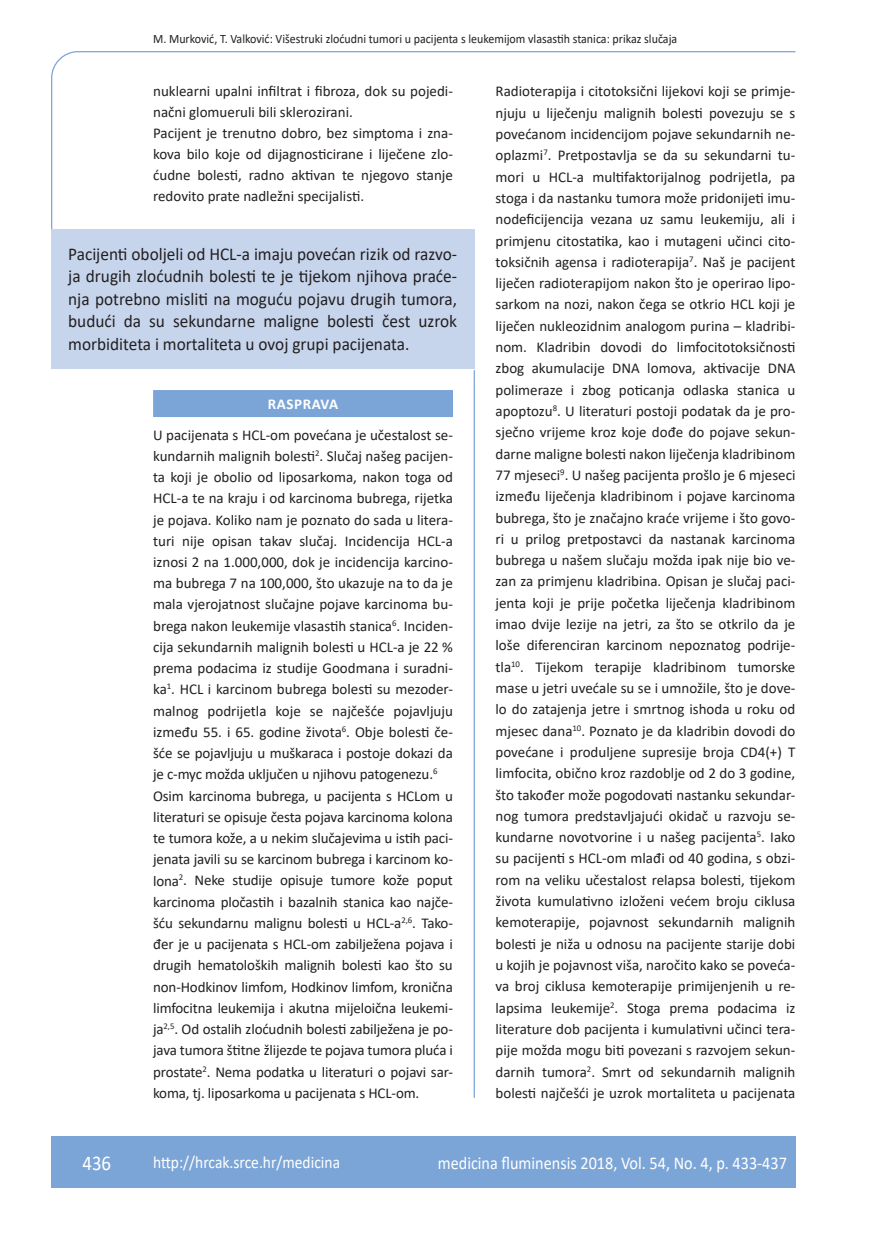
<style>
.page{position:relative;width:872px;height:1234px;background:#fff}
.page>*{position:absolute;margin:0;border:0;box-sizing:border-box;transform-origin:0 0}
.t1{font:21px "Calibri";color:#fff;scale:.9 1}
.t2{font:18px/22.5px "Calibri";color:#231f20;text-align:justify;scale:.96 1}
.t3{font:18px "Calibri";color:#fff;scale:.9 1}
.t4{font:17.25px "Calibri";color:#fff;scale:.9 1}
.t5{font:15px/21.3px "Calibri";letter-spacing:-.01em;color:#231f20}
.t6{font:700 15px "Calibri";letter-spacing:.04em;color:#fff}
.t7{font:12.75px "Calibri";color:#231f20;scale:.94 1}
</style>
<div class="page">
<svg style="left:51px;top:51px;width:745px;height:275px"></svg>
<hr style="left:473px;top:370px;width:2px;height:727px;background:#7ca5d7">
<div style="left:51px;top:1135px;width:744px;height:51px;background:#7ca5d7"></div>
<div style="left:51px;top:229px;width:423px;height:140px;background:#c6d5ec"></div>
<div style="left:153px;top:390px;width:300px;height:27px;background:#7ca5d7"></div>
<p class="t7" style="left:153px;top:29px;width:559px">M. Murković, T. Valković: Višestruki zloćudni tumori u pacijenta s leukemijom vlasastih stanica: prikaz slučaja</p>
<p class="t5" style="left:153px;top:80px;width:301px">nuklearni upalni infiltrat i fibroza, dok su pojedi&shy;načni glomueruli bili sklerozirani.<br>Pacijent je trenutno dobro, bez simptoma i zna&shy;kova bilo koje od dijagnosticirane i liječene zlo&shy;ćudne bolesti, radno aktivan te njegovo stanje redovito prate nadležni specijalisti.</p>
<p class="t5" style="left:495px;top:80px;width:301px;text-align:justify">Radioterapija i citotoksični lijekovi koji se primje&shy;njuju u liječenju malignih bolesti povezuju se s povećanom incidencijom pojave sekundarnih ne&shy;oplazmi<sup>7</sup>. Pretpostavlja se da su sekundarni tu&shy;mori u HCL-a multifaktorijalnog podrijetla, pa stoga i da nastanku tumora može pridonijeti imu&shy;nodeficijencija vezana uz samu leukemiju, ali i primjenu citostatika, kao i mutageni učinci cito&shy;toksičnih agensa i radioterapija<sup>7</sup>. Naš je pacijent liječen radioterapijom nakon što je operirao lipo&shy;sarkom na nozi, nakon čega se otkrio HCL koji je liječen nukleozidnim analogom purina – kladribi&shy;nom. Kladribin dovodi do limfocitotoksičnosti zbog akumulacije DNA lomova, aktivacije DNA polimeraze i zbog poticanja odlaska stanica u apoptozu<sup>8</sup>. U literaturi postoji podatak da je pro&shy;sječno vrijeme kroz koje dođe do pojave sekun&shy;darne maligne bolesti nakon liječenja kladribinom 77 mjeseci<sup>9</sup>. U našeg pacijenta prošlo je 6 mjeseci između liječenja kladribinom i pojave karcinoma bubrega, što je značajno kraće vrijeme i što govo&shy;ri u prilog pretpostavci da nastanak karcinoma bubrega u našem slučaju možda ipak nije bio ve&shy;zan za primjenu kladribina. Opisan je slučaj paci&shy;jenta koji je prije početka liječenja kladribinom imao dvije lezije na jetri, za što se otkrilo da je loše diferenciran karcinom nepoznatog podrije&shy;tla<sup>10</sup>. Tijekom terapije kladribinom tumorske mase u jetri uvećale su se i umnožile, što je dove&shy;lo do zatajenja jetre i smrtnog ishoda u roku od mjesec dana<sup>10</sup>. Poznato je da kladribin dovodi do povećane i produljene supresije broja CD4(+) T limfocita, obično kroz razdoblje od 2 do 3 godine, što također može pogodovati nastanku sekundar&shy;nog tumora predstavljajući okidač u razvoju se&shy;kundarne novotvorine i u našeg pacijenta<sup>5</sup>. Iako su pacijenti s HCL-om mlađi od 40 godina, s obzi&shy;rom na veliku učestalost relapsa bolesti, tijekom života kumulativno izloženi većem broju ciklusa kemoterapije, pojavnost sekundarnih malignih bolesti je niža u odnosu na pacijente starije dobi u kojih je pojavnost viša, naročito kako se poveća&shy;va broj ciklusa kemoterapije primijenjenih u re&shy;lapsima leukemije<sup>2</sup>. Stoga prema podacima iz literature dob pacijenta i kumulativni učinci tera&shy;pije možda mogu biti povezani s razvojem sekun&shy;darnih tumora<sup>2</sup>. Smrt od sekundarnih malignih bolesti najčešći je uzrok mortaliteta u pacijenata</p>
<p class="t2" style="left:68px;top:242px;width:407px">Pacijenti oboljeli od HCL-a imaju povećan rizik od razvo&shy;ja drugih zloćudnih bolesti te je tijekom njihova praće&shy;nja potrebno misliti na moguću pojavu drugih tumora, budući da su sekundarne maligne bolesti čest uzrok morbiditeta i mortaliteta u ovoj grupi pacijenata.</p>
<p class="t6" style="left:268px;top:393px;width:72px">RASPRAVA</p>
<p class="t5" style="left:153px;top:423px;width:301px">U pacijenata s HCL-om povećana je učestalost se&shy;kundarnih malignih bolesti<sup>2</sup>. Slučaj našeg pacijen&shy;ta koji je obolio od liposarkoma, nakon toga od HCL-a te na kraju i od karcinoma bubrega, rijetka je pojava. Koliko nam je poznato do sada u litera&shy;turi nije opisan takav slučaj. Incidencija HCL-a iznosi 2 na 1.000,000, dok je incidencija karcino&shy;ma bubrega 7 na 100,000, što ukazuje na to da je mala vjerojatnost slučajne pojave karcinoma bu&shy;brega nakon leukemije vlasastih stanica<sup>6</sup>. Inciden&shy;cija sekundarnih malignih bolesti u HCL-a je 22 % prema podacima iz studije Goodmana i suradni&shy;ka<sup>1</sup>. HCL i karcinom bubrega bolesti su mezoder&shy;malnog podrijetla koje se najčešće pojavljuju između 55. i 65. godine života<sup>6</sup>. Obje bolesti če&shy;šće se pojavljuju u muškaraca i postoje dokazi da je c-myc možda uključen u njihovu patogenezu.<sup>6<br></sup>Osim karcinoma bubrega, u pacijenta s HCLom u literaturi se opisuje česta pojava karcinoma kolona te tumora kože, a u nekim slučajevima u istih paci&shy;jenata javili su se karcinom bubrega i karcinom ko&shy;lona<sup>2</sup>. Neke studije opisuje tumore kože poput karcinoma pločastih i bazalnih stanica kao najče&shy;šću sekundarnu malignu bolesti u HCL-a<sup>2,6</sup>. Tako&shy;đer je u pacijenata s HCL-om zabilježena pojava i drugih hematoloških malignih bolesti kao što su non-Hodkinov limfom, Hodkinov limfom, kronična limfocitna leukemija i akutna mijeloična leukemi&shy;ja<sup>2,5</sup>. Od ostalih zloćudnih bolesti zabilježena je po&shy;java tumora štitne žlijezde te pojava tumora pluća i prostate<sup>2</sup>. Nema podatka u literaturi o pojavi sar&shy;koma, tj. liposarkoma u pacijenata s HCL-om.</p>
<h1 class="t1" style="left:82px;top:1147px;width:33px">436</h1>
<p class="t4" style="left:153px;top:1149px;width:209px">http://hrcak.srce.hr/medicina</p>
<p class="t3" style="left:438px;top:1149px;width:389px">medicina fluminensis 2018, Vol. 54, No. 4, p. 433-437</p>
</div>
